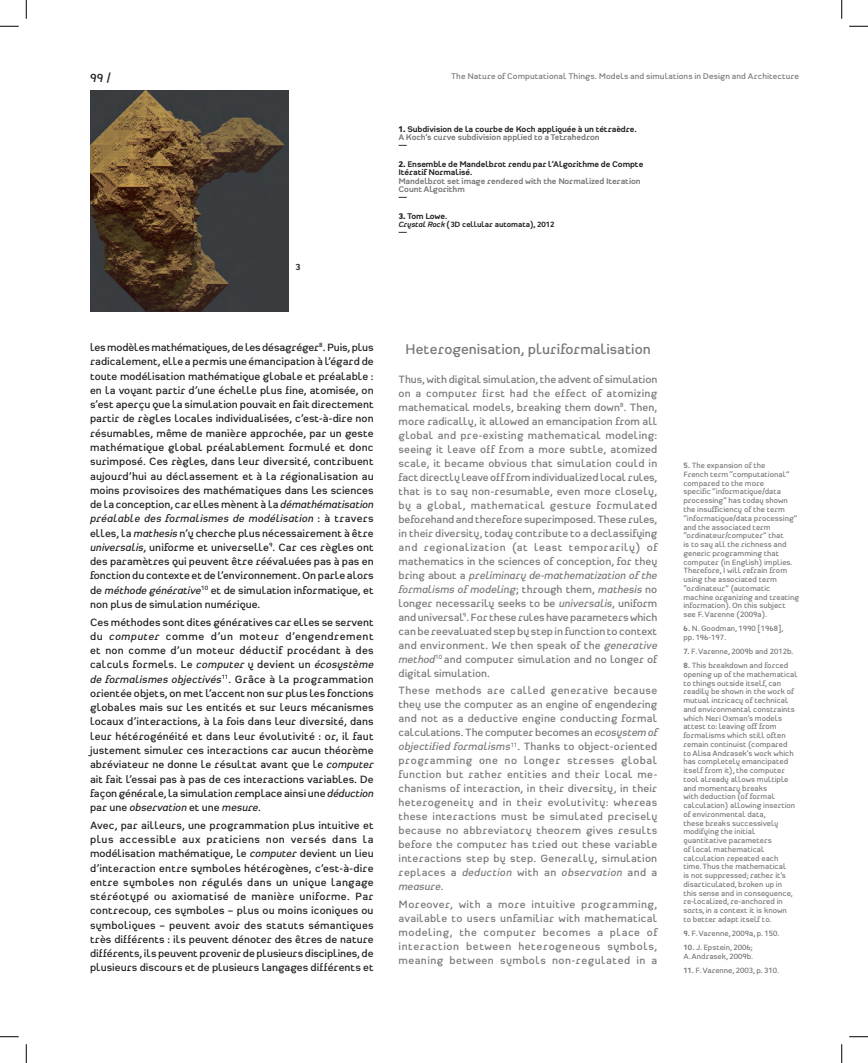
<style>
.page{position:relative;width:868px;height:1063px;background:#fff}
.page>*{position:absolute;margin:0;border:0;box-sizing:border-box;transform-origin:0 0}
.Sous-titre_essais_UK{font:600 15px "Heimat Sans";color:#76787b}
.t1{font:600 12.5px "Heimat Sans";color:#231f20}
.t2{font:600 11.25px/14.2px "Heimat Sans";color:#231f20;text-align:justify}
.t3{font:600 11.25px/14px "Heimat Sans";letter-spacing:.02em;color:#76787b;text-align:justify}
.N__Images{font:700 9.38px "Heimat Sans";color:#231f20}
.Titre_Légendes{font:700 8.75px/8.1px "Heimat Sans";letter-spacing:-.01em;color:#231f20}
.Texte_essai_FR{font:600 8.75px "Heimat Sans";letter-spacing:.01em;color:#76787b}
.Notes_FR{font:600 8.12px/8.8px "Heimat Sans";color:#76787b}
.Titre_Légendes-2{font:700 8.12px "Heimat Sans";letter-spacing:-.01em;color:#231f20}
.s1{font-weight:800}
.s2{color:#76787b}
.s3{font-style:italic}
.s4{font-weight:700}
</style>
<div class="page">
<img style="left:90px;top:90px;width:198px;height:222px">
<svg style="left:0;top:25px;width:19px;height:2px"></svg>
<svg style="left:849px;top:25px;width:18px;height:2px"></svg>
<svg style="left:0;top:1036px;width:19px;height:1px"></svg>
<svg style="left:849px;top:1036px;width:18px;height:1px"></svg>
<svg style="left:25px;top:0;width:2px;height:19px"></svg>
<svg style="left:25px;top:1044px;width:2px;height:18px"></svg>
<svg style="left:841px;top:0;width:1px;height:19px"></svg>
<svg style="left:841px;top:1044px;width:1px;height:18px"></svg>
<p class="t1" style="left:90px;top:70px;width:23px">99 /</p>
<p class="N__Images" style="left:295px;top:261px;width:7px">3</p>
<p class="Texte_essai_FR" style="left:451px;top:71px;width:349px">The Nature of Computational Things. Models and simulations in Design and Architecture</p>
<p class="Titre_Légendes" style="left:398px;top:125px;width:240px"><span class="s1">1.</span> Subdivision de la courbe de Koch appliquée à un tétraèdre.<br><span class="s2">A Koch’s curve subdivision applied to a Tetrahedron<br></span>—</p>
<p class="Titre_Légendes" style="left:398px;top:160px;width:246px"><span class="s1">2.</span> Ensemble de Mandelbrot rendu par l’Algorithme de Compte<br>Itératif Normalisé.<br><span class="s2">Mandelbrot set image rendered with the Normalized Iteration<br>Count Algorithm<br></span>—</p>
<p class="Titre_Légendes" style="left:398px;top:211px;width:50px"><span class="s1">3.</span> Tom Lowe.</p>
<p class="Titre_Légendes-2" style="left:398px;top:219px;width:157px"><span class="s3">Crystal Rock</span> (3D cellular automata), 2012</p>
<p class="Titre_Légendes" style="left:398px;top:227px;width:10px">—</p>
<p class="t2" style="left:90px;top:340px;width:285px">les modèles mathématiques, de les désagréger<sup>8</sup>. Puis, plus radicalement, elle a permis une émancipation à l’égard de toute modélisation mathématique globale et préalable : en la voyant partir d’une échelle plus fine, atomisée, on s’est aperçu que la simulation pouvait en fait directement partir de règles locales individualisées, c’est-à-dire non résumables, même de manière approchée, par un geste mathématique global préalablement formulé et donc surimposé. Ces règles, dans leur diversité, contribuent aujourd’hui au déclassement et à la régionalisation au moins provisoires des mathématiques dans les sciences de la conception, car elles mènent à la <span class="s3">démathématisation préalable des formalismes de modélisation</span> : à travers elles, la <span class="s3">mathesis</span> n’y cherche plus nécessairement à être <span class="s3">universalis</span>, uniforme et universelle<sup>9</sup>. Car ces règles ont des paramètres qui peuvent être réévaluées pas à pas en fonction du contexte et de l’environnement. On parle alors de <span class="s3">méthode générative</span><sup>10</sup> et de simulation informatique, et non plus de simulation numérique.</p>
<p class="t2" style="left:90px;top:614px;width:285px">Ces méthodes sont dites génératives car elles se servent du <span class="s3">computer</span> comme d’un moteur d’engendrement et non comme d’un moteur déductif procédant à des calculs formels. Le <span class="s3">computer</span> y devient un <span class="s3">écosystème de formalismes objectivés</span><sup>11</sup>. Grâce à la programmation orientée objets, on met l’accent non sur plus les fonctions globales mais sur les entités et sur leurs mécanismes locaux d’interactions, à la fois dans leur diversité, dans leur hétérogénéité et dans leur évolutivité : or, il faut justement simuler ces interactions car aucun théorème abréviateur ne donne le résultat avant que le <span class="s3">computer </span>ait fait l’essai pas à pas de ces interactions variables. De façon générale, la simulation remplace ainsi une <span class="s3">déduction </span>par une <span class="s3">observation</span> et une <span class="s3">mesure</span>.</p>
<p class="t2" style="left:90px;top:817px;width:285px">Avec, par ailleurs, une programmation plus intuitive et plus accessible aux praticiens non versés dans la modélisation mathématique, le <span class="s3">computer</span> devient un lieu d’interaction entre symboles hétérogènes, c’est-à-dire entre symboles non régulés dans un unique langage stéréotypé ou axiomatisé de manière uniforme. Par contrecoup, ces symboles – plus ou moins iconiques ou symboliques – peuvent avoir des statuts sémantiques très différents : ils peuvent dénoter des êtres de nature différents, ils peuvent provenir de plusieurs disciplines, de plusieurs discours et de plusieurs langages différents et</p>
<p class="Sous-titre_essais_UK" style="left:405px;top:339px;width:247px">Heterogenisation, pluriformalisation</p>
<p class="t3" style="left:398px;top:371px;width:260px">Thus, with digital simulation, the advent of simulation on a computer first had the effect of atomizing mathematical models, breaking them down<sup>8</sup>. Then, more radically, it allowed an emancipation from all global and pre-existing mathematical modeling: seeing it leave off from a more subtle, atomized scale, it became obvious that simulation could in fact directly leave off from individualized local rules, that is to say non-resumable, even more closely, by a global, mathematical gesture formulated beforehand and therefore superimposed. These rules, in their diversity, today contribute to a declassifying and regionalization (at least temporarily) of mathematics in the sciences of conception, for they bring about a <span class="s3">preliminary de-mathematization of the formalisms of modeling</span>; through them, <span class="s3">mathesis</span> no longer necessarily seeks to be <span class="s3">universalis</span>, uniform and universal<sup>9</sup>. For these rules have parameters which can be reevaluated step by step in function to context and environment. We then speak of the <span class="s3">generative method</span><sup>10</sup> and computer simulation and no longer of digital simulation.</p>
<p class="t3" style="left:398px;top:683px;width:260px">These methods are called generative because they use the computer as an engine of engendering and not as a deductive engine conducting formal calculations. The computer becomes an <span class="s3">ecosystem of objectified formalisms</span><sup>11</sup>. Thanks to object-oriented programming one no longer stresses global function but rather entities and their local me&shy;chanisms of interaction, in their diversity, in their heterogeneity and in their evolutivity: whereas these interactions must be simulated precisely because no abbreviatory theorem gives results before the computer has tried out these variable interactions step by step. Generally, simulation replaces a <span class="s3">deduction</span> with an <span class="s3">observation</span> and a <span class="s3">measure</span>.</p>
<p class="t3" style="left:398px;top:897px;width:260px">Moreover, with a more intuitive programming, available to users unfamiliar with mathematical modeling, the computer becomes a place of interaction between heterogeneous symbols, meaning between symbols non-regulated in a</p>
<p class="Notes_FR" style="left:683px;top:461px;width:117px"><span class="s4">5.</span> The expansion of the<br>French term “computational” compared to the more<br>specific “informatique/data processing” has today shown the insufficiency of the term “informatique/data processing” and the associated term “ordinateur/computer” that<br>is to say all the richness and generic programming that computer (in English) implies.<br>Therefore, I will refrain from using the associated term “ordinateur” (automatic machine organizing and treating information). On this subject see F. Varenne (2009a).</p>
<p class="Notes_FR" style="left:683px;top:624px;width:102px"><span class="s4">6.</span> N. Goodman, 1990 [1968], pp. 196-197.</p>
<p class="Notes_FR" style="left:683px;top:646px;width:112px"><span class="s4">7.</span> F. Varenne, 2009b and 2012b.</p>
<p class="Notes_FR" style="left:683px;top:660px;width:116px"><span class="s4">8.</span> This breakdown and forced opening up of the mathematical to things outside itself, can readily be shown in the work of mutual intricacy of technical and environmental constraints which Neri Oxman’s models attest to: leaving off from formalisms which still often remain continuist (compared<br>to Alisa Andrasek’s work which has completely emancipated itself from it), the computer tool already allows multiple and momentary breaks<br>with deduction (of formal calculation) allowing insertion of environmental data,<br>these breaks successively modifying the initial quantitative parameters<br>of local mathematical calculation repeated each time. Thus the mathematical<br>is not suppressed; rather it’s disarticulated, broken up in<br>this sense and in consequence, re-localized, re-anchored in sorts, in a context it is known<br>to better adapt itself to.</p>
<p class="Notes_FR" style="left:683px;top:928px;width:98px"><span class="s4">9.</span> F. Varenne, 2009a, p. 150.</p>
<p class="Notes_FR" style="left:683px;top:942px;width:71px"><span class="s4">10.</span> J. Epstein, 2006;<br>A. Andrasek, 2009b.</p>
<p class="Notes_FR" style="left:683px;top:965px;width:97px"><span class="s4">11.</span> F. Varenne, 2003, p. 310.</p>
</div>
